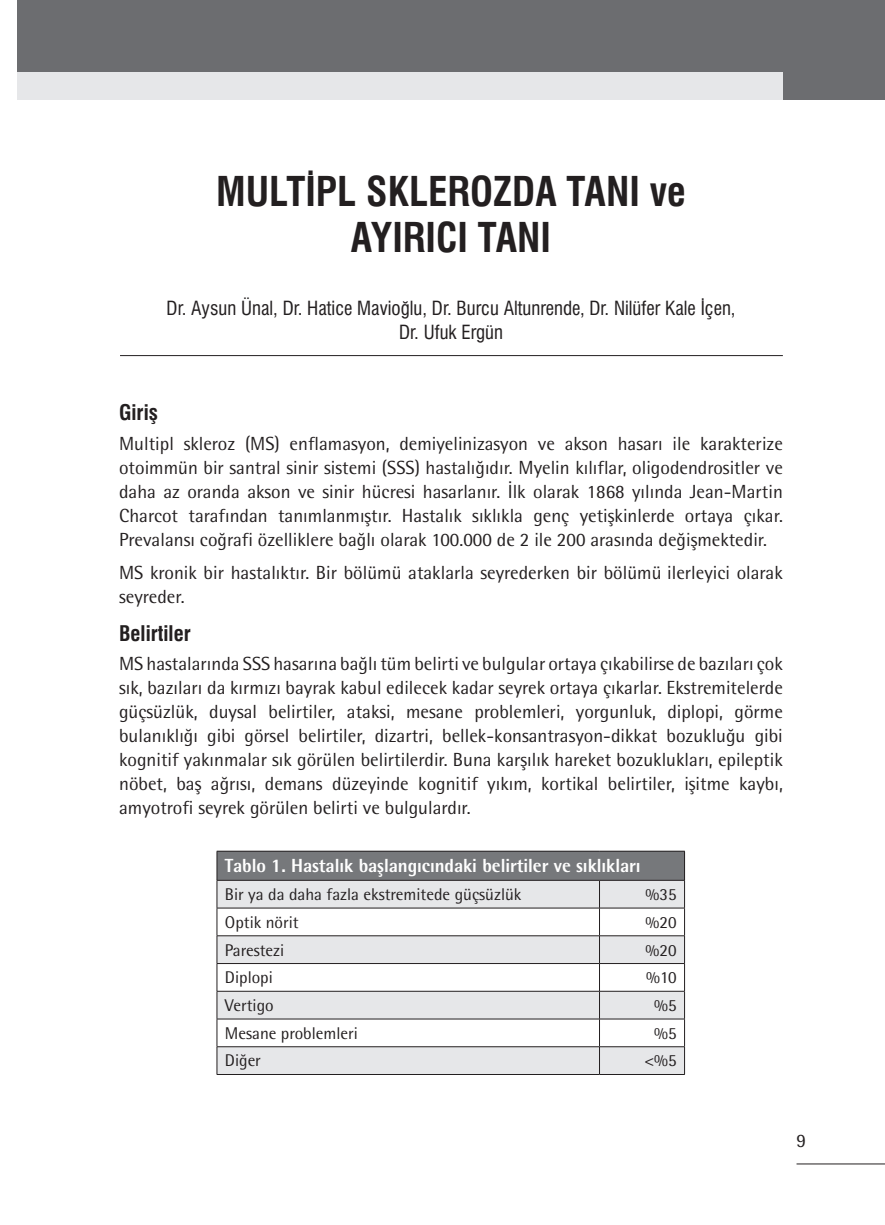
<style>
.page{position:relative;width:885px;height:1225px;background:#fff}
.page>*{position:absolute;margin:0;border:0;box-sizing:border-box;transform-origin:0 0}
.t1{font:40px/46px "Swiss Condensed Bold Tr";color:#231f20;text-align:center}
.t2{font:21px "Swiss Condensed Bold Tr";color:#231f20}
.t3{font:19px/24px "Rotis Semi Sans Std";color:#231f20;text-align:justify}
.t4{font:19px/24px "Swiss Condensed Tr";color:#231f20;text-align:center}
.t5{font:800 19px "Rotis Semi Sans Std";letter-spacing:-.005em;color:#fff}
.t6{font:17px "Rotis Semi Sans Std";color:#231f20}
</style>
<div class="page">
<div style="left:17px;top:0;width:867px;height:100px;background:#6c6d70"></div>
<div style="left:17px;top:72px;width:765px;height:28px;background:#e6e7e9"></div>
<hr style="left:796px;top:1163px;width:88px;height:1px;background:#231f20">
<hr style="left:120px;top:355px;width:662px;height:1px;background:#231f20">
<div style="left:217px;top:851px;width:467px;height:29px;background:#76787b"></div>
<svg style="left:217px;top:881px;width:467px;height:193px;fill:#e6e7e9"></svg>
<hr style="left:217px;top:851px;width:382px;height:1px;background:#231f20">
<hr style="left:599px;top:851px;width:85px;height:1px;background:#231f20">
<hr style="left:217px;top:880px;width:382px;height:1px;background:#231f20">
<hr style="left:599px;top:880px;width:85px;height:1px;background:#231f20">
<hr style="left:217px;top:907px;width:382px;height:1px;background:#231f20">
<hr style="left:599px;top:907px;width:85px;height:1px;background:#231f20">
<hr style="left:217px;top:935px;width:382px;height:1px;background:#231f20">
<hr style="left:217px;top:963px;width:382px;height:1px;background:#231f20">
<hr style="left:599px;top:935px;width:85px;height:1px;background:#231f20">
<hr style="left:599px;top:963px;width:85px;height:1px;background:#231f20">
<hr style="left:217px;top:991px;width:382px;height:1px;background:#231f20">
<hr style="left:217px;top:1018px;width:382px;height:1px;background:#231f20">
<hr style="left:599px;top:991px;width:85px;height:1px;background:#231f20">
<hr style="left:599px;top:1018px;width:85px;height:1px;background:#231f20">
<hr style="left:217px;top:1046px;width:382px;height:1px;background:#231f20">
<svg style="left:216px;top:851px;width:1px;height:223px"></svg>
<hr style="left:217px;top:1074px;width:382px;height:1px;background:#231f20">
<hr style="left:599px;top:1046px;width:85px;height:1px;background:#231f20">
<svg style="left:599px;top:880px;width:1px;height:194px"></svg>
<svg style="left:684px;top:851px;width:1px;height:223px"></svg>
<hr style="left:599px;top:1074px;width:85px;height:1px;background:#231f20">
<h1 class="t1" style="left:216px;top:169px;width:471px">MULTİPL SKLEROZDA TANI ve<br>AYIRICI TANI</h1>
<p class="t4" style="left:167px;top:296px;width:570px">Dr. Aysun Ünal, Dr. Hatice Mavioğlu, Dr. Burcu Altunrende, Dr. Nilüfer Kale İçen,<br>Dr. Ufuk Ergün</p>
<p class="t2" style="left:119px;top:400px;width:40px">Giriş</p>
<p class="t3" style="left:119px;top:431px;width:665px">Multipl skleroz (MS) enflamasyon, demiyelinizasyon ve akson hasarı ile karakterize otoimmün bir santral sinir sistemi (SSS) hastalığıdır. Myelin kılıflar, oligodendrositler ve daha az oranda akson ve sinir hücresi hasarlanır. İlk olarak 1868 yılında Jean-Martin Charcot tarafından tanımlanmıştır. Hastalık sıklıkla genç yetişkinlerde ortaya çıkar.<br>Prevalansı coğrafi özelliklere bağlı olarak 100.000 de 2 ile 200 arasında değişmektedir.</p>
<p class="t3" style="left:119px;top:560px;width:665px">MS kronik bir hastalıktır. Bir bölümü ataklarla seyrederken bir bölümü ilerleyici olarak seyreder.</p>
<p class="t2" style="left:119px;top:620px;width:73px">Belirtiler</p>
<p class="t3" style="left:119px;top:652px;width:665px">MS hastalarında SSS hasarına bağlı tüm belirti ve bulgular ortaya çıkabilirse de bazıları çok sık, bazıları da kırmızı bayrak kabul edilecek kadar seyrek ortaya çıkarlar. Ekstremitelerde güçsüzlük, duysal belirtiler, ataksi, mesane problemleri, yorgunluk, diplopi, görme bulanıklığı gibi görsel belirtiler, dizartri, bellek-konsantrasyon-dikkat bozukluğu gibi kognitif yakınmalar sık görülen belirtilerdir. Buna karşılık hareket bozuklukları, epileptik nöbet, baş ağrısı, demans düzeyinde kognitif yıkım, kortikal belirtiler, işitme kaybı, amyotrofi seyrek görülen belirti ve bulgulardır.</p>
<p class="t5" style="left:225px;top:854px;width:417px">Tablo 1. Hastalık başlangıcındaki belirtiler ve sıklıkları</p>
<p class="t6" style="left:225px;top:884px;width:298px">Bir ya da daha fazla ekstremitede güçsüzlük</p>
<p class="t6" style="left:645px;top:884px;width:32px">%35</p>
<p class="t6" style="left:225px;top:912px;width:75px">Optik nörit</p>
<p class="t6" style="left:645px;top:912px;width:32px">%20</p>
<p class="t6" style="left:225px;top:939px;width:61px">Parestezi</p>
<p class="t6" style="left:645px;top:939px;width:32px">%20</p>
<p class="t6" style="left:225px;top:967px;width:49px">Diplopi</p>
<p class="t6" style="left:646px;top:967px;width:32px">%10</p>
<p class="t6" style="left:225px;top:995px;width:50px">Vertigo</p>
<p class="t6" style="left:654px;top:995px;width:24px">%5</p>
<p class="t6" style="left:225px;top:1023px;width:134px">Mesane problemleri</p>
<p class="t6" style="left:654px;top:1023px;width:24px">%5</p>
<p class="t6" style="left:225px;top:1050px;width:38px">Diğer</p>
<p class="t6" style="left:644px;top:1050px;width:34px">&lt;%5</p>
<p class="t3" style="left:796px;top:1128px;width:11px">9</p>
</div>
